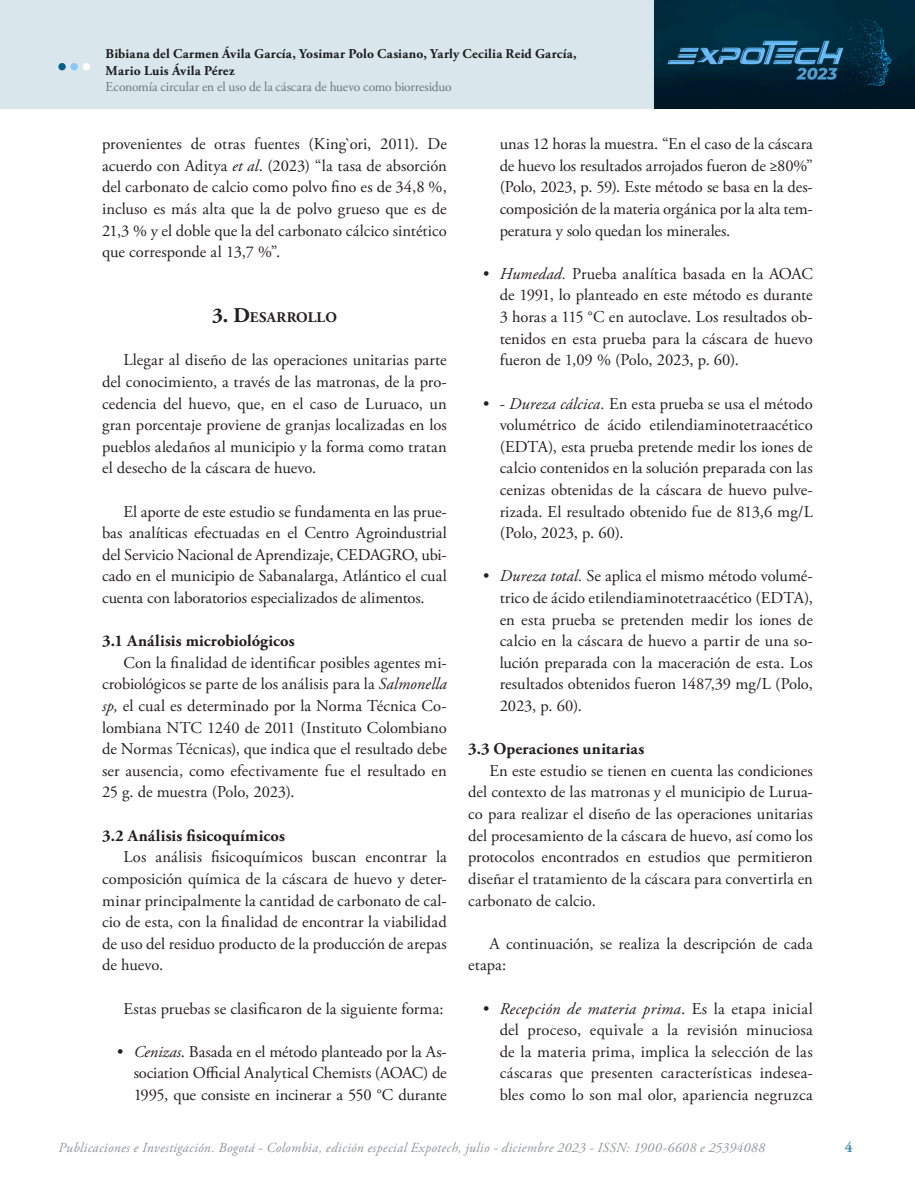
<style>
.page{position:relative;width:915px;height:1191px;background:#fff}
.page>*{position:absolute;margin:0;border:0;box-sizing:border-box;transform-origin:0 0}
.TEXTO_CORRIDO{font:16.5px/21.6px "Adobe Garamond Pro";letter-spacing:-.005em;color:#231f20;text-align:justify}
._3_Subtitulos{font:700 16.5px "Adobe Garamond Pro";letter-spacing:.01em;color:#231f20}
.t1{font:700 15px "Adobe Garamond Pro";color:#3f8daf}
._3_TITULOS{font:700 14.7px "Adobe Garamond Pro";letter-spacing:.01em;color:#231f20}
.t2{font:italic 13.8px "Adobe Garamond Pro";letter-spacing:.02em;color:#939598}
.t3{font:700 13.5px/16.5px "Adobe Garamond Pro";letter-spacing:.015em;color:#231f20}
.t4{font:13.5px "Adobe Garamond Pro";letter-spacing:-.01em;color:#808285}
.s1{font-style:italic}
.s2{font-size:21px}
</style>
<div class="page">
<img style="left:0;top:0;width:914px;height:109px">
<div style="left:58px;top:63px;width:8px;height:7px;background:#055e8a;border-radius:50%"></div>
<div style="left:70px;top:63px;width:8px;height:7px;background:#89c7f8;border-radius:50%"></div>
<div style="left:83px;top:63px;width:7px;height:7px;background:#fff;border-radius:50%"></div>
<p class="t3" style="left:106px;top:46px;width:472px">Bibiana del Carmen Ávila García, Yosimar Polo Casiano, Yarly Cecilia Reid García,<br>Mario Luis Ávila Pérez</p>
<p class="t4" style="left:106px;top:79px;width:347px">Economía circular en el uso de la cáscara de huevo como biorresiduo</p>
<p class="TEXTO_CORRIDO" style="left:102px;top:134px;width:346px">provenientes de otras fuentes (King`ori, 2011). De acuerdo con Aditya <span class="s1">et al</span>. (2023) “la tasa de absorción del carbonato de calcio como polvo fino es de 34,8 %, incluso es más alta que la de polvo grueso que es de 21,3 % y el doble que la del carbonato cálcico sintético que corresponde al 13,7 %”.</p>
<p class="_3_TITULOS" style="left:212px;top:309px;width:126px"><span class="s2">3. D</span>ESARROLLO</p>
<p class="TEXTO_CORRIDO" style="left:102px;top:350px;width:346px;text-indent:21px">Llegar al diseño de las operaciones unitarias parte del conocimiento, a través de las matronas, de la pro&shy;cedencia del huevo, que, en el caso de Luruaco, un gran porcentaje proviene de granjas localizadas en los pueblos aledaños al municipio y la forma como tratan el desecho de la cáscara de huevo.</p>
<p class="TEXTO_CORRIDO" style="left:102px;top:501px;width:346px;text-indent:21px">El aporte de este estudio se fundamenta en las prue&shy;bas analíticas efectuadas en el Centro Agroindustrial del Servicio Nacional de Aprendizaje, CEDAGRO, ubi&shy;cado en el municipio de Sabanalarga, Atlántico el cual cuenta con laboratorios especializados de alimentos.</p>
<p class="_3_Subtitulos" style="left:102px;top:631px;width:194px">3.1 Análisis microbiológicos</p>
<p class="TEXTO_CORRIDO" style="left:102px;top:652px;width:346px;text-indent:21px">Con la finalidad de identificar posibles agentes mi&shy;crobiológicos se parte de los análisis para la <span class="s1">Salmonella sp,</span> el cual es determinado por la Norma Técnica Co&shy;lombiana NTC 1240 de 2011 (Instituto Colombiano de Normas Técnicas), que indica que el resultado debe ser ausencia, como efectivamente fue el resultado en 25 g. de muestra (Polo, 2023).</p>
<p class="_3_Subtitulos" style="left:102px;top:826px;width:184px">3.2 Análisis fisicoquímicos</p>
<p class="TEXTO_CORRIDO" style="left:102px;top:847px;width:346px;text-indent:21px">Los análisis fisicoquímicos buscan encontrar la composición química de la cáscara de huevo y deter&shy;minar principalmente la cantidad de carbonato de cal&shy;cio de esta, con la finalidad de encontrar la viabilidad de uso del residuo producto de la producción de arepas de huevo.</p>
<p class="TEXTO_CORRIDO" style="left:123px;top:998px;width:321px">Estas pruebas se clasificaron de la siguiente forma:</p>
<p class="TEXTO_CORRIDO" style="left:134px;top:1041px;width:314px;text-indent:-16px">• <span class="s1">Cenizas</span>. Basada en el método planteado por la As&shy;sociation Official Analytical Chemists (AOAC) de 1995, que consiste en incinerar a 550 °C durante</p>
<p class="TEXTO_CORRIDO" style="left:499px;top:134px;width:315px">unas 12 horas la muestra. “En el caso de la cáscara de huevo los resultados arrojados fueron de ≥80%” (Polo, 2023, p. 59). Este método se basa en la des&shy;composición de la materia orgánica por la alta tem&shy;peratura y solo quedan los minerales.</p>
<p class="TEXTO_CORRIDO" style="left:499px;top:263px;width:314px;text-indent:-16px">• <span class="s1">Humedad.</span> Prueba analítica basada en la AOAC de 1991, lo planteado en este método es durante 3 horas a 115 °C en autoclave. Los resultados ob&shy;tenidos en esta prueba para la cáscara de huevo fueron de 1,09 % (Polo, 2023, p. 60).</p>
<p class="TEXTO_CORRIDO" style="left:499px;top:393px;width:314px;text-indent:-16px">• - <span class="s1">Dureza cálcica.</span> En esta prueba se usa el método volumétrico de ácido etilendiaminotetraacético (EDTA), esta prueba pretende medir los iones de calcio contenidos en la solución preparada con las cenizas obtenidas de la cáscara de huevo pulve&shy;rizada. El resultado obtenido fue de 813,6 mg/L (Polo, 2023, p. 60).</p>
<p class="TEXTO_CORRIDO" style="left:499px;top:566px;width:314px;text-indent:-16px">• <span class="s1">Dureza total.</span> Se aplica el mismo método volumé&shy;trico de ácido etilendiaminotetraacético (EDTA), en esta prueba se pretenden medir los iones de calcio en la cáscara de huevo a partir de una so&shy;lución preparada con la maceración de esta. Los resultados obtenidos fueron 1487,39 mg/L (Polo, 2023, p. 60).</p>
<p class="_3_Subtitulos" style="left:468px;top:739px;width:178px">3.3 Operaciones unitarias</p>
<p class="TEXTO_CORRIDO" style="left:468px;top:760px;width:346px;text-indent:21px">En este estudio se tienen en cuenta las condiciones del contexto de las matronas y el municipio de Lurua&shy;co para realizar el diseño de las operaciones unitarias del procesamiento de la cáscara de huevo, así como los protocolos encontrados en estudios que permitieron diseñar el tratamiento de la cáscara para convertirla en carbonato de calcio.</p>
<p class="TEXTO_CORRIDO" style="left:468px;top:933px;width:346px;text-indent:21px">A continuación, se realiza la descripción de cada etapa:</p>
<p class="TEXTO_CORRIDO" style="left:499px;top:998px;width:315px;text-indent:-16px">• <span class="s1">Recepción de materia prima</span>. Es la etapa inicial del proceso, equivale a la revisión minuciosa de la materia prima, implica la selección de las cáscaras que presenten características indesea&shy;bles como lo son mal olor, apariencia negruzca</p>
<p class="t2" style="left:58px;top:1139px;width:708px">Publicaciones e Investigación. Bogotá - Colombia, edición especial Expotech, julio - diciembre 2023 - ISSN: 1900-6608 e 25394088</p>
<p class="t1" style="left:844px;top:1138px;width:9px">4</p>
</div>
